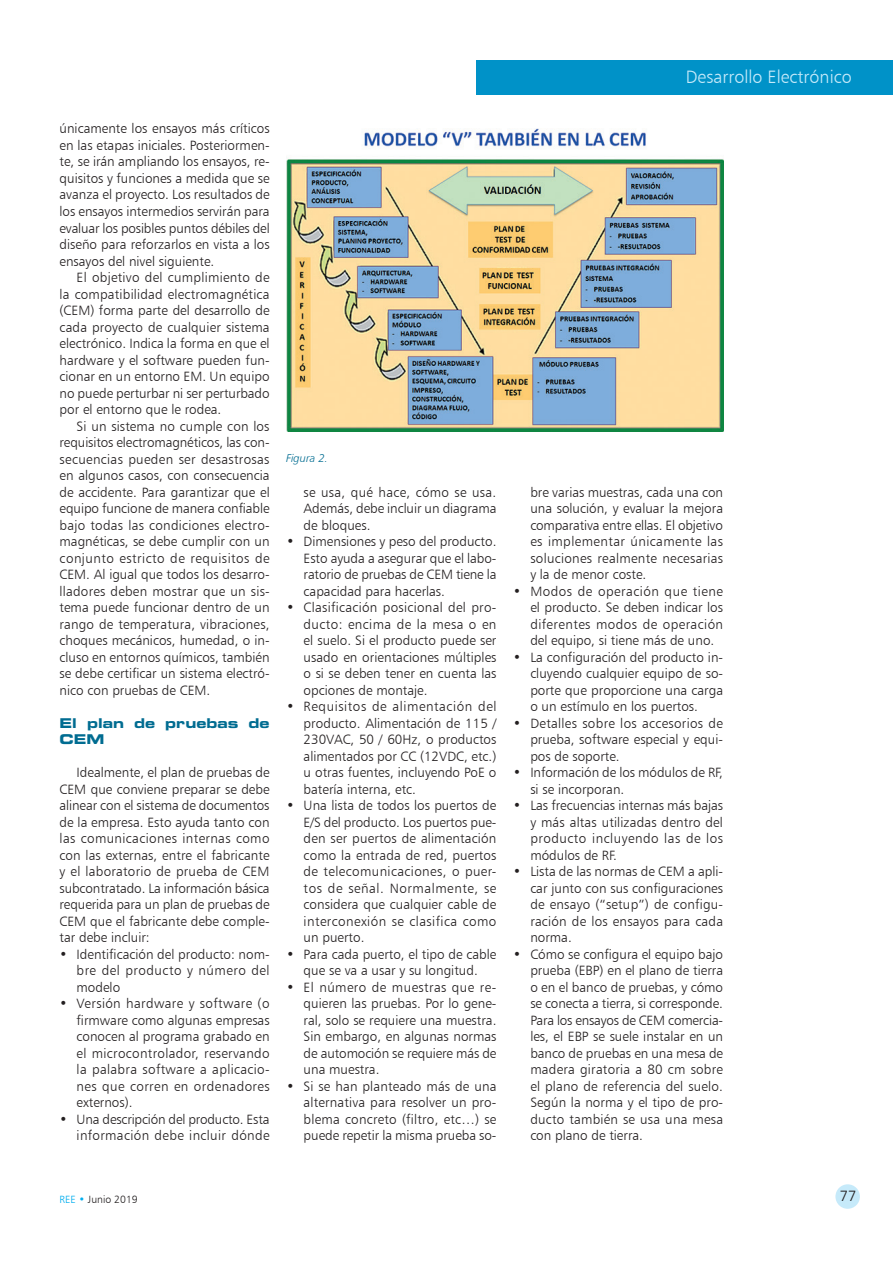
<style>
.page{position:relative;width:893px;height:1263px;background:#fff}
.page>*{position:absolute;margin:0;border:0;box-sizing:border-box;transform-origin:0 0}
.t1{font:18px "Humanist 777 BT Light B";color:#c6eafa}
.t2{font:15px "Humanist 777 BT Light B";color:#231f20}
.TEXTO_ARTICULO{font:13.5px/16.5px "Humanist 777 BT Light B";color:#231f20;text-align:justify}
.TITULO_APARTADO{font:13.5px/16.5px "Eurostile Bold Extended Two";color:#006c91}
.AUTOR_ARTICULO{font:11.25px "Humanist 777 BT Light Italic B";color:#006c91}
.t3{font:10.5px "Humanist 777 BT Light B";color:#231f20}
.s1{color:#00aeef}
</style>
<div class="page">
<div style="left:476px;top:60px;width:417px;height:34px;background:#0092c8"></div>
<div style="left:835px;top:1184px;width:25px;height:25px;background:#c6eafa;border-radius:50%"></div>
<img style="left:286px;top:129px;width:437px;height:303px">
<p class="TEXTO_ARTICULO" style="left:60px;top:120px;width:212px">únicamente los ensayos más críticos en las etapas iniciales. Posteriormen&shy;te, se irán ampliando los ensayos, re&shy;quisitos y funciones a medida que se avanza el proyecto. Los resultados de los ensayos intermedios servirán para evaluar los posibles puntos débiles del diseño para reforzarlos en vista a los ensayos del nivel siguiente.</p>
<p class="TEXTO_ARTICULO" style="left:60px;top:269px;width:212px;text-indent:17px">El objetivo del cumplimiento de la compatibilidad electromagnética (CEM) forma parte del desarrollo de cada proyecto de cualquier sistema electrónico. Indica la forma en que el hardware y el software pueden fun&shy;cionar en un entorno EM. Un equipo no puede perturbar ni ser perturbado por el entorno que le rodea.</p>
<p class="TEXTO_ARTICULO" style="left:60px;top:417px;width:212px;text-indent:17px">Si un sistema no cumple con los requisitos electromagnéticos, las con&shy;secuencias pueden ser desastrosas en algunos casos, con consecuencia de accidente. Para garantizar que el equipo funcione de manera confiable bajo todas las condiciones electro&shy;magnéticas, se debe cumplir con un conjunto estricto de requisitos de CEM. Al igual que todos los desarro&shy;lladores deben mostrar que un sis&shy;tema puede funcionar dentro de un rango de temperatura, vibraciones, choques mecánicos, humedad, o in&shy;cluso en entornos químicos, también se debe certificar un sistema electró&shy;nico con pruebas de CEM.</p>
<p class="TITULO_APARTADO" style="left:60px;top:714px;width:211px">El plan de pruebas de<br>CEM</p>
<p class="TEXTO_ARTICULO" style="left:60px;top:764px;width:212px;text-indent:17px">Idealmente, el plan de pruebas de CEM que conviene preparar se debe alinear con el sistema de documentos de la empresa. Esto ayuda tanto con las comunicaciones internas como con las externas, entre el fabricante y el laboratorio de prueba de CEM subcontratado. La información básica requerida para un plan de pruebas de CEM que el fabricante debe comple&shy;tar debe incluir:</p>
<p class="TEXTO_ARTICULO" style="left:77px;top:945px;width:195px;text-indent:-17px">• Identificación del producto: nom&shy;bre del producto y número del modelo</p>
<p class="TEXTO_ARTICULO" style="left:77px;top:995px;width:195px;text-indent:-17px">• Versión hardware y software (o firmware como algunas empresas conocen al programa grabado en el microcontrolador, reservando la palabra software a aplicacio&shy;nes que corren en ordenadores externos).</p>
<p class="TEXTO_ARTICULO" style="left:60px;top:1110px;width:212px;text-align:right">• Una descripción del producto. Esta información debe incluir dónde</p>
<p class="AUTOR_ARTICULO" style="left:286px;top:451px;width:43px">Figura 2.</p>
<p class="TEXTO_ARTICULO" style="left:304px;top:483px;width:194px">se usa, qué hace, cómo se usa.<br>Además, debe incluir un diagrama de bloques.</p>
<p class="TEXTO_ARTICULO" style="left:304px;top:533px;width:194px;text-indent:-17px">• Dimensiones y peso del producto.<br>Esto ayuda a asegurar que el labo&shy;ratorio de pruebas de CEM tiene la capacidad para hacerlas.</p>
<p class="TEXTO_ARTICULO" style="left:304px;top:599px;width:194px;text-indent:-17px">• Clasificación posicional del pro&shy;ducto: encima de la mesa o en el suelo. Si el producto puede ser usado en orientaciones múltiples o si se deben tener en cuenta las opciones de montaje.</p>
<p class="TEXTO_ARTICULO" style="left:304px;top:698px;width:194px;text-indent:-17px">• Requisitos de alimentación del producto. Alimentación de 115 / 230VAC, 50 / 60Hz, o productos alimentados por CC (12VDC, etc.) u otras fuentes, incluyendo PoE o batería interna, etc.</p>
<p class="TEXTO_ARTICULO" style="left:304px;top:797px;width:194px;text-indent:-17px">• Una lista de todos los puertos de E/S del producto. Los puertos pue&shy;den ser puertos de alimentación como la entrada de red, puertos de telecomunicaciones, o puer&shy;tos de señal. Normalmente, se considera que cualquier cable de interconexión se clasifica como un puerto.</p>
<p class="TEXTO_ARTICULO" style="left:287px;top:945px;width:211px;text-align:center">• Para cada puerto, el tipo de cable que se va a usar y su longitud.</p>
<p class="TEXTO_ARTICULO" style="left:304px;top:978px;width:194px;text-indent:-17px">• El número de muestras que re&shy;quieren las pruebas. Por lo gene&shy;ral, solo se requiere una muestra.<br>Sin embargo, en algunas normas de automoción se requiere más de una muestra.</p>
<p class="TEXTO_ARTICULO" style="left:304px;top:1077px;width:194px;text-indent:-17px">• Si se han planteado más de una alternativa para resolver un pro&shy;blema concreto (filtro, etc…) se puede repetir la misma prueba so-</p>
<h1 class="t1" style="left:686px;top:65px;width:167px">Desarrollo Electrónico</h1>
<p class="TEXTO_ARTICULO" style="left:530px;top:483px;width:194px">bre varias muestras, cada una con una solución, y evaluar la mejora comparativa entre ellas. El objetivo es implementar únicamente las soluciones realmente necesarias y la de menor coste.</p>
<p class="TEXTO_ARTICULO" style="left:530px;top:582px;width:194px;text-indent:-17px">• Modos de operación que tiene el producto. Se deben indicar los diferentes modos de operación del equipo, si tiene más de uno.</p>
<p class="TEXTO_ARTICULO" style="left:530px;top:648px;width:194px;text-indent:-17px">• La configuración del producto in&shy;cluyendo cualquier equipo de so&shy;porte que proporcione una carga o un estímulo en los puertos.</p>
<p class="TEXTO_ARTICULO" style="left:530px;top:714px;width:194px;text-indent:-17px">• Detalles sobre los accesorios de prueba, software especial y equi&shy;pos de soporte.</p>
<p class="TEXTO_ARTICULO" style="left:530px;top:764px;width:194px;text-indent:-17px">• Información de los módulos de RF, si se incorporan.</p>
<p class="TEXTO_ARTICULO" style="left:530px;top:797px;width:194px;text-indent:-17px">• Las frecuencias internas más bajas y más altas utilizadas dentro del producto incluyendo las de los módulos de RF.</p>
<p class="TEXTO_ARTICULO" style="left:530px;top:863px;width:194px;text-indent:-17px">• Lista de las normas de CEM a apli&shy;car junto con sus configuraciones de ensayo (“setup”) de configu&shy;ración de los ensayos para cada norma.</p>
<p class="TEXTO_ARTICULO" style="left:530px;top:945px;width:194px;text-indent:-17px">• Cómo se configura el equipo bajo prueba (EBP) en el plano de tierra o en el banco de pruebas, y cómo se conecta a tierra, si corresponde.<br>Para los ensayos de CEM comercia&shy;les, el EBP se suele instalar en un banco de pruebas en una mesa de madera giratoria a 80 cm sobre el plano de referencia del suelo.<br>Según la norma y el tipo de pro&shy;ducto también se usa una mesa con plano de tierra.</p>
<p class="t3" style="left:60px;top:1193px;width:80px"><span class="s1">REE •</span> Junio 2019</p>
<p class="t2" style="left:840px;top:1186px;width:18px">77</p>
</div>
